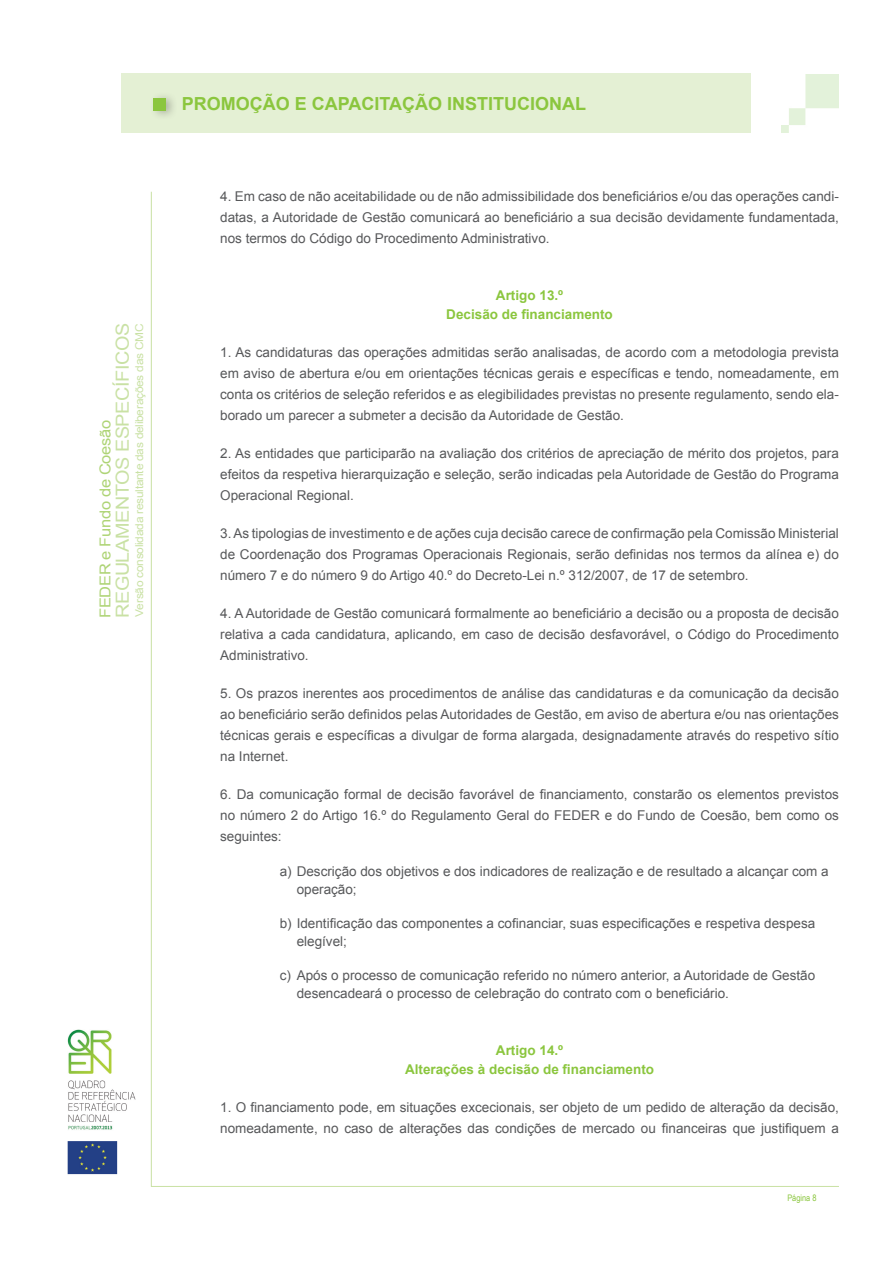
<style>
.page{position:relative;width:893px;height:1263px;background:#fff}
.page>*{position:absolute;margin:0;border:0;box-sizing:border-box;transform-origin:0 0}
.t1{font:700 18px "Arial";color:#8bc63e}
.t2{font:18px "Arial";letter-spacing:-.02em;color:#c9e1a4;scale:1.1 1}
.t3{font:15px "Arial";letter-spacing:-.02em;color:#aed475;scale:1.1 1}
.Texto{font:13.5px/21px "Arial";color:#57585a;text-align:justify}
.Texto_ident_3{font:13.5px/18px "Arial";color:#57585a}
.Texto_subtitulo{font:700 13.5px "Arial";color:#8bc63e}
.t4{font:10.8px "Arial";letter-spacing:-.02em;color:#c9e1a4;scale:1.1 1}
.t5{font:9px "Arial Narrow";color:#8bc63e}
</style>
<div class="page">
<img style="left:67px;top:1029px;width:69px;height:146px">
<hr style="left:151px;top:192px;width:1px;height:994px;background:#c9e1a4">
<hr style="left:151px;top:1186px;width:688px;height:1px;background:#c9e1a4">
<div style="left:121px;top:74px;width:630px;height:59px;background:#e4f0d4"></div>
<div style="left:149px;top:91px;width:29px;height:29px;background:#231f20;opacity:.3"></div>
<div style="left:153px;top:99px;width:13px;height:12px;background:#8bc63e"></div>
<img style="left:782px;top:75px;width:57px;height:57px">
<h1 class="t2" style="left:111px;top:618px;width:269px;rotate:-90deg">REGULAMENTOS ESPECÍFICOS</h1>
<p class="t4" style="left:132px;top:616px;width:268px;rotate:-90deg">Versão consolidada resultante das deliberações das CMC</p>
<p class="t3" style="left:95px;top:618px;width:181px;rotate:-90deg">FEDER e Fundo de Coesão</p>
<h1 class="t1" style="left:182px;top:92px;width:406px">PROMOÇÃO E CAPACITAÇÃO INSTITUCIONAL</h1>
<p class="Texto" style="left:220px;top:186px;width:620px">4. Em caso de não aceitabilidade ou de não admissibilidade dos beneficiários e/ou das operações candi&shy;datas, a Autoridade de Gestão comunicará ao beneficiário a sua decisão devidamente fundamentada, nos termos do Código do Procedimento Administrativo.</p>
<p class="Texto_subtitulo" style="left:496px;top:286px;width:69px">Artigo 13.º</p>
<p class="Texto_subtitulo" style="left:446px;top:305px;width:168px">Decisão de financiamento</p>
<p class="Texto" style="left:220px;top:342px;width:620px">1. As candidaturas das operações admitidas serão analisadas, de acordo com a metodologia prevista em aviso de abertura e/ou em orientações técnicas gerais e específicas e tendo, nomeadamente, em conta os critérios de seleção referidos e as elegibilidades previstas no presente regulamento, sendo ela&shy;borado um parecer a submeter a decisão da Autoridade de Gestão.</p>
<p class="Texto" style="left:220px;top:443px;width:620px">2. As entidades que participarão na avaliação dos critérios de apreciação de mérito dos projetos, para efeitos da respetiva hierarquização e seleção, serão indicadas pela Autoridade de Gestão do Programa Operacional Regional.</p>
<p class="Texto" style="left:220px;top:523px;width:620px">3. As tipologias de investimento e de ações cuja decisão carece de confirmação pela Comissão Ministerial de Coordenação dos Programas Operacionais Regionais, serão definidas nos termos da alínea e) do número 7 e do número 9 do Artigo 40.º do Decreto-Lei n.º 312/2007, de 17 de setembro.</p>
<p class="Texto" style="left:220px;top:603px;width:620px">4. A Autoridade de Gestão comunicará formalmente ao beneficiário a decisão ou a proposta de decisão relativa a cada candidatura, aplicando, em caso de decisão desfavorável, o Código do Procedimento Administrativo.</p>
<p class="Texto" style="left:220px;top:683px;width:620px">5. Os prazos inerentes aos procedimentos de análise das candidaturas e da comunicação da decisão ao beneficiário serão definidos pelas Autoridades de Gestão, em aviso de abertura e/ou nas orientações técnicas gerais e específicas a divulgar de forma alargada, designadamente através do respetivo sítio na Internet.</p>
<p class="Texto" style="left:220px;top:784px;width:620px">6. Da comunicação formal de decisão favorável de financiamento, constarão os elementos previstos no número 2 do Artigo 16.º do Regulamento Geral do FEDER e do Fundo de Coesão, bem como os seguintes:</p>
<p class="Texto_ident_3" style="left:297px;top:862px;width:534px;text-indent:-17px">a) Descrição dos objetivos e dos indicadores de realização e de resultado a alcançar com a operação;</p>
<p class="Texto_ident_3" style="left:297px;top:914px;width:520px;text-indent:-17px">b) Identificação das componentes a cofinanciar, suas especificações e respetiva despesa elegível;</p>
<p class="Texto_ident_3" style="left:297px;top:966px;width:520px;text-indent:-17px">c) Após o processo de comunicação referido no número anterior, a Autoridade de Gestão desencadeará o processo de celebração do contrato com o beneficiário.</p>
<p class="Texto_subtitulo" style="left:496px;top:1041px;width:69px">Artigo 14.º</p>
<p class="Texto_subtitulo" style="left:405px;top:1060px;width:251px">Alterações à decisão de financiamento</p>
<p class="Texto" style="left:220px;top:1097px;width:620px">1. O financiamento pode, em situações excecionais, ser objeto de um pedido de alteração da decisão, nomeadamente, no caso de alterações das condições de mercado ou financeiras que justifiquem a</p>
<p class="t5" style="left:787px;top:1191px;width:31px">Página 8</p>
</div>
